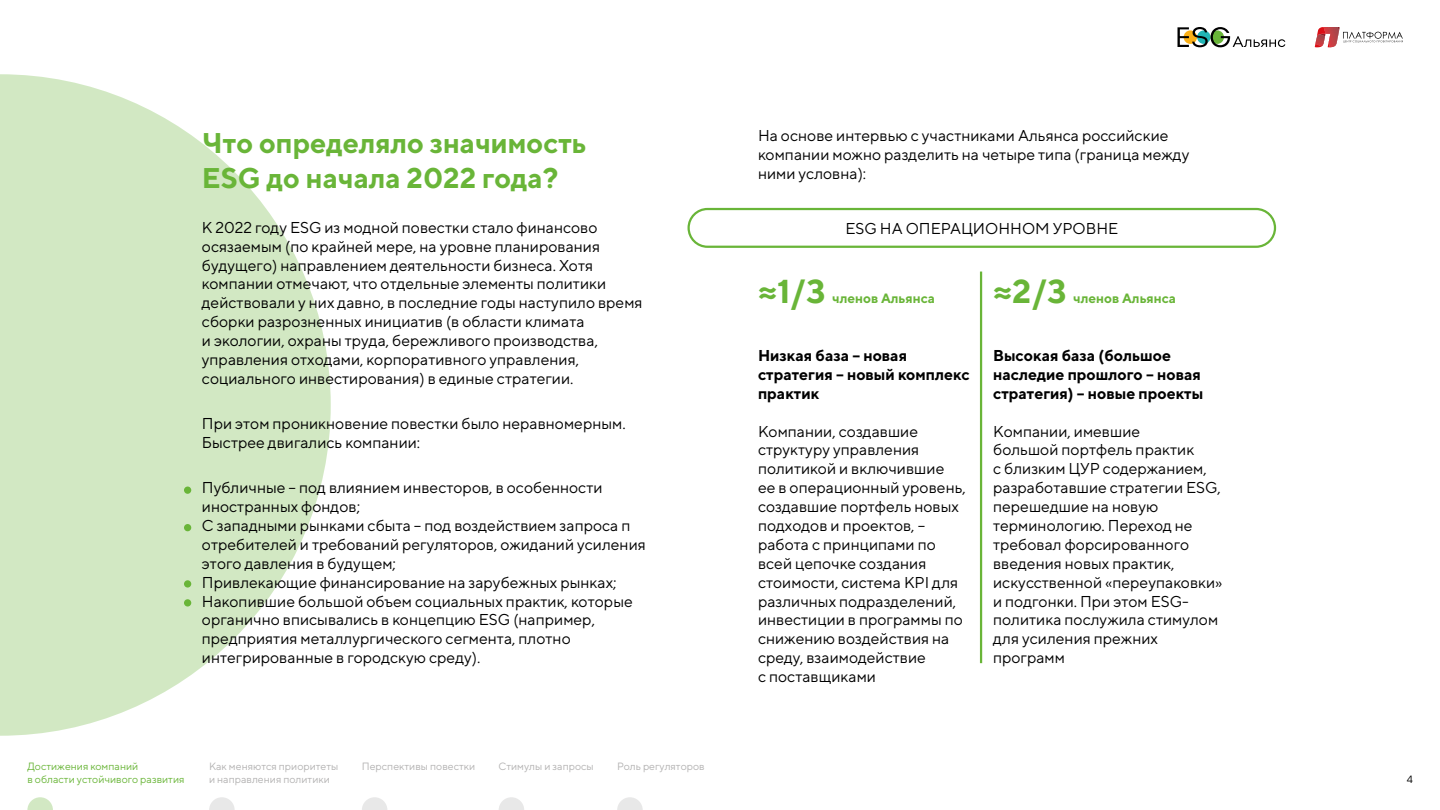
<style>
.page{position:relative;width:1440px;height:810px;background:#fff}
.page>*{position:absolute;margin:0;border:0;box-sizing:border-box;transform-origin:0 0}
.t1{font:700 33.15px "TT Norms";color:#69b538}
.t2{font:700 28.5px/34.2px "TT Norms";color:#69b538}
.t3{font:15.75px/18.9px "TT Norms";color:#000}
.t4{font:700 15.75px/18.9px "TT Norms";color:#000}
.t5{font:700 13.5px "TT Norms";color:#69b538}
.t6{font:10.57px/12.7px "TT Norms";color:#b3b2b2}
.t7{font:10.57px/12.7px "TT Norms";color:#69b538}
.t8{font:10.57px "TT Norms";color:#000}
</style>
<div class="page">
<svg style="left:0;top:74px;width:331px;height:662px;fill:#d2e8c3"></svg>
<div style="left:184px;top:487px;width:7px;height:7px;background:#69b538;border-radius:50%"></div>
<div style="left:184px;top:524px;width:7px;height:7px;background:#69b538;border-radius:50%"></div>
<div style="left:184px;top:580px;width:7px;height:8px;background:#69b538;border-radius:50%"></div>
<div style="left:184px;top:599px;width:7px;height:8px;background:#69b538;border-radius:50%"></div>
<div style="left:688px;top:208px;width:588px;height:40px;border:2px solid #69b538;border-radius:19px"></div>
<hr style="left:980px;top:272px;width:2px;height:391px;background:#69b538">
<svg style="left:1178px;top:27px;width:107px;height:20px"></svg>
<svg style="left:1315px;top:27px;width:88px;height:20px"></svg>
<svg style="left:27px;top:797px;width:26px;height:13px"></svg>
<svg style="left:209px;top:797px;width:26px;height:13px"></svg>
<svg style="left:362px;top:797px;width:25px;height:13px"></svg>
<svg style="left:499px;top:797px;width:25px;height:13px"></svg>
<svg style="left:617px;top:797px;width:26px;height:13px"></svg>
<h2 class="t2" style="left:202px;top:126px;width:386px">Что определяло значимость<br>ESG до начала 2022 года?</h2>
<p class="t3" style="left:202px;top:218px;width:442px">К 2022 году ESG из модной повестки стало финансово осязаемым (по крайней мере, на уровне планирования будущего) направлением деятельности бизнеса. Хотя компании отмечают, что отдельные элементы политики действовали у них давно, в последние годы наступило время сборки разрозненных инициатив (в области климата<br>и экологии, охраны труда, бережливого производства, управления отходами, корпоративного управления, социального инвестирования) в единые стратегии.</p>
<p class="t3" style="left:202px;top:414px;width:425px">При этом проникновение повестки было неравномерным.<br>Быстрее двигались компании:</p>
<p class="t3" style="left:202px;top:478px;width:445px">Публичные – под влиянием инвесторов, в особенности иностранных фондов;<br>С западными рынками сбыта – под воздействием запроса п отребителей и требований регуляторов, ожиданий усиления этого давления в будущем;<br>Привлекающие финансирование на зарубежных рынках; Накопившие большой объем социальных практик, которые органично вписывались в концепцию ESG (например, предприятия металлургического сегмента, плотно интегрированные в городскую среду).</p>
<p class="t7" style="left:27px;top:760px;width:159px">Достижения компаний<br>в области устойчивого развития</p>
<p class="t6" style="left:209px;top:760px;width:131px">Как меняются приоритеты и направления политики</p>
<p class="t6" style="left:362px;top:760px;width:115px">Перспективы повестки</p>
<p class="t6" style="left:499px;top:760px;width:97px">Стимулы и запросы</p>
<p class="t6" style="left:617px;top:760px;width:89px">Роль регуляторов</p>
<p class="t3" style="left:758px;top:126px;width:433px">На основе интервью с участниками Альянса российские компании можно разделить на четыре типа (граница между ними условна):</p>
<p class="t3" style="left:845px;top:219px;width:274px">ESG НА ОПЕРАЦИОННОМ УРОВНЕ</p>
<h1 class="t1" style="left:758px;top:271px;width:69px">≈1/3</h1>
<p class="t5" style="left:832px;top:290px;width:104px">членов Альянса</p>
<h1 class="t1" style="left:993px;top:271px;width:75px">≈2/3</h1>
<p class="t5" style="left:1073px;top:290px;width:104px">членов Альянса</p>
<p class="t4" style="left:758px;top:346px;width:213px">Низкая база – новая стратегия – новый комплекс практик</p>
<p class="t3" style="left:758px;top:421px;width:209px">Компании, создавшие структуру управления политикой и включившие<br>ее в операционный уровень, создавшие портфель новых подходов и проектов, – работа с принципами по всей цепочке создания стоимости, система KPI для различных подразделений, инвестиции в программы по снижению воздействия на среду, взаимодействие<br>с поставщиками</p>
<p class="t4" style="left:993px;top:346px;width:212px">Высокая база (большое наследие прошлого – новая стратегия) – новые проекты</p>
<p class="t3" style="left:993px;top:421px;width:231px">Компании, имевшие<br>большой портфель практик<br>с близким ЦУР содержанием, разработавшие стратегии ESG, перешедшие на новую терминологию. Переход не требовал форсированного введения новых практик, искусственной «переупаковки» и подгонки. При этом ESG&shy;политика послужила стимулом для усиления прежних программ</p>
<p class="t8" style="left:1407px;top:773px;width:8px">4</p>
</div>
